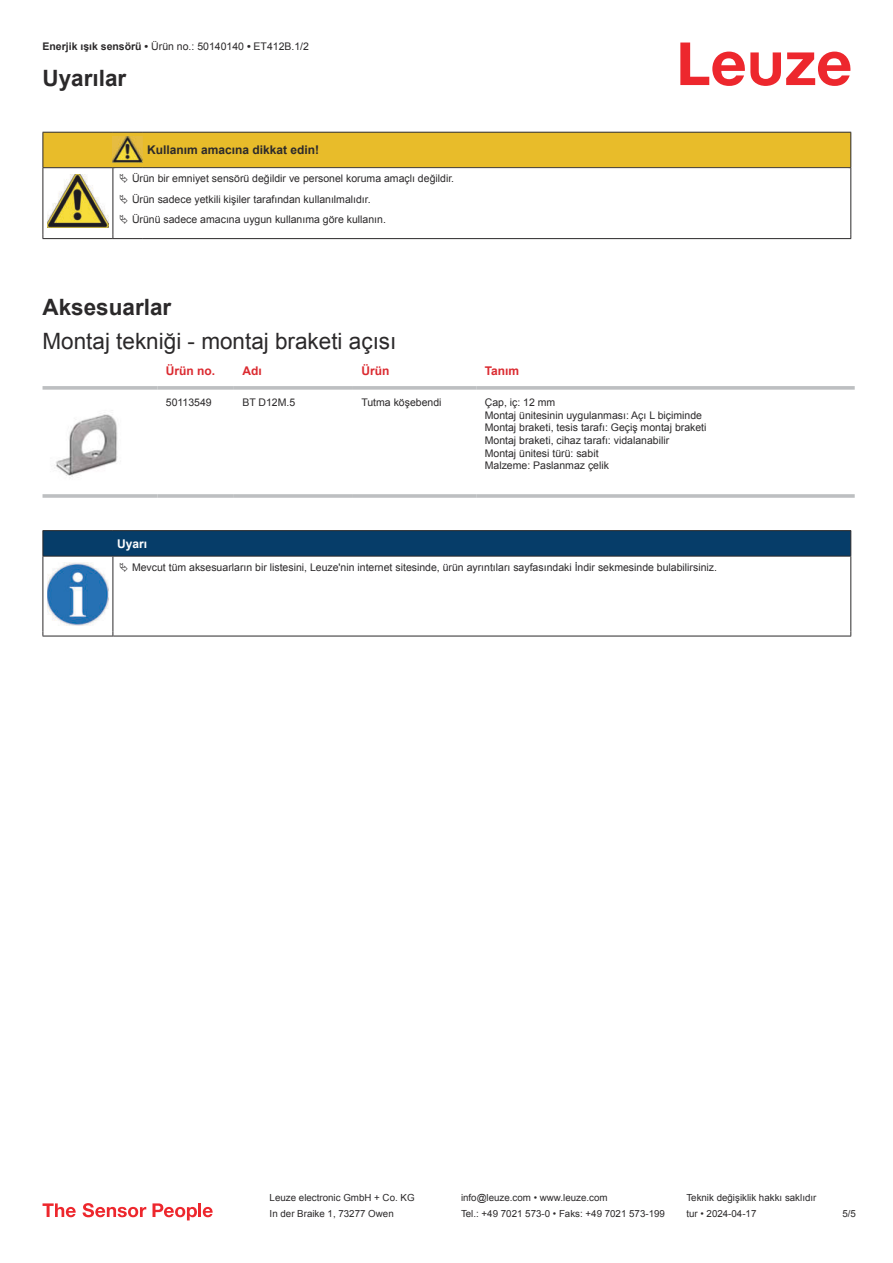
<style>
.page{position:relative;width:893px;height:1263px;background:#fff}
.page>*{position:absolute;margin:0;border:0;box-sizing:border-box;transform-origin:0 0}
.t1{font:22.5px "Arial";color:#2b292a}
.t2{font:700 22.5px "Arial";color:#2b292a}
.t3{font:700 12px "Arial";color:#2b292a}
.t4{font:700 12px "Arial";color:#db2a30}
.t5{font:700 12px "Arial";color:#fff}
.t6{font:10.5px/12.6px "Arial";color:#2b292a}
.t7{font:9.75px "Arial";color:#2b292a}
.s1{font-weight:700}
</style>
<div class="page">
<svg style="left:680px;top:43px;width:170px;height:43px"></svg>
<svg style="left:43px;top:386px;width:114px;height:4px"></svg>
<svg style="left:157px;top:386px;width:77px;height:4px"></svg>
<svg style="left:234px;top:386px;width:119px;height:4px"></svg>
<svg style="left:353px;top:386px;width:123px;height:4px"></svg>
<svg style="left:476px;top:386px;width:379px;height:4px;background:#c3c5c7"></svg>
<hr style="left:43px;top:494px;width:114px;height:4px;background:#bdbfc1">
<hr style="left:157px;top:494px;width:77px;height:4px;background:#c9cbcc">
<hr style="left:234px;top:494px;width:119px;height:4px;background:#c4c6c7">
<hr style="left:353px;top:494px;width:123px;height:4px;background:#bdbfc1">
<hr style="left:476px;top:494px;width:379px;height:4px;background:#c9cbcc">
<img style="left:54px;top:414px;width:64px;height:64px">
<svg style="left:44px;top:557px;width:806px;height:79px"></svg>
<hr style="left:43px;top:530px;width:70px;height:1px;background:#2b292a">
<hr style="left:43px;top:556px;width:70px;height:1px;background:#2b292a">
<hr style="left:113px;top:530px;width:738px;height:1px;background:#2b292a">
<svg style="left:43px;top:531px;width:808px;height:25px;background:#063c67"></svg>
<hr style="left:113px;top:556px;width:738px;height:1px;background:#2b292a">
<hr style="left:43px;top:556px;width:1px;height:75px;background:#2b292a">
<hr style="left:113px;top:556px;width:1px;height:75px;background:#2b292a">
<hr style="left:850px;top:556px;width:1px;height:75px;background:#2b292a">
<hr style="left:43px;top:636px;width:70px;height:1px;background:#2b292a">
<hr style="left:113px;top:636px;width:738px;height:1px;background:#2b292a">
<img style="left:47px;top:562px;width:61px;height:63px">
<div style="left:115px;top:557px;width:734px;height:20px;background:#fff"></div>
<svg style="left:43px;top:1203px;width:33px;height:14px"></svg>
<svg style="left:83px;top:1203px;width:63px;height:14px"></svg>
<svg style="left:153px;top:1203px;width:44px;height:17px"></svg>
<hr style="left:198px;top:1203px;width:3px;height:14px;background:#ed272d">
<svg style="left:203px;top:1207px;width:10px;height:10px"></svg>
<hr style="left:43px;top:238px;width:70px;height:1px;background:#2b292a">
<hr style="left:113px;top:238px;width:30px;height:1px;background:#2b292a">
<hr style="left:143px;top:238px;width:708px;height:1px;background:#2b292a">
<svg style="left:43px;top:132px;width:808px;height:106px"></svg>
<p class="t6" style="left:43px;top:41px;width:268px"><span class="s1">Enerjik ışık sensörü •</span> Ürün no.: 50140140 <span class="s1">•</span> ET412B.1/2</p>
<h1 class="t2" style="left:43px;top:63px;width:85px">Uyarılar</h1>
<p class="t3" style="left:147px;top:141px;width:174px">Kullanım amacına dikkat edin!</p>
<p class="t6" style="left:132px;top:169px;width:324px;line-height:20.2px">Ürün bir emniyet sensörü değildir ve personel koruma amaçlı değildir.<br>Ürün sadece yetkili kişiler tarafından kullanılmalıdır.<br>Ürünü sadece amacına uygun kullanıma göre kullanın.</p>
<h1 class="t2" style="left:43px;top:292px;width:130px">Aksesuarlar</h1>
<h1 class="t1" style="left:43px;top:326px;width:355px">Montaj tekniği - montaj braketi açısı</h1>
<p class="t4" style="left:166px;top:363px;width:51px">Ürün no.</p>
<p class="t4" style="left:242px;top:363px;width:21px">Adı</p>
<p class="t4" style="left:361px;top:363px;width:29px">Ürün</p>
<p class="t4" style="left:485px;top:363px;width:36px">Tanım</p>
<p class="t6" style="left:166px;top:396px;width:47px">50113549</p>
<p class="t6" style="left:242px;top:397px;width:54px">BT D12M.5</p>
<p class="t6" style="left:361px;top:396px;width:82px">Tutma köşebendi</p>
<p class="t6" style="left:485px;top:396px;width:223px">Çap, iç: 12 mm<br>Montaj ünitesinin uygulanması: Açı L biçiminde Montaj braketi, tesis tarafı: Geçiş montaj braketi Montaj braketi, cihaz tarafı: vidalanabilir<br>Montaj ünitesi türü: sabit<br>Malzeme: Paslanmaz çelik</p>
<p class="t5" style="left:117px;top:535px;width:32px">Uyarı</p>
<p class="t6" style="left:132px;top:561px;width:586px">Mevcut tüm aksesuarların bir listesini, Leuze'nin internet sitesinde, ürün ayrıntıları sayfasındaki İndir sekmesinde bulabilirsiniz.</p>
<p class="t7" style="left:270px;top:1191px;width:146px">Leuze electronic GmbH + Co. KG</p>
<p class="t7" style="left:461px;top:1191px;width:148px">info@leuze.com • www.leuze.com</p>
<p class="t7" style="left:686px;top:1191px;width:132px">Teknik değişiklik hakkı saklıdır</p>
<p class="t7" style="left:270px;top:1207px;width:126px">In der Braike 1, 73277 Owen</p>
<p class="t7" style="left:461px;top:1207px;width:205px">Tel.: +49 7021 573-0 • Faks: +49 7021 573-199</p>
<p class="t7" style="left:686px;top:1207px;width:72px">tur • 2024-04-17</p>
<p class="t7" style="left:842px;top:1210px;width:15px">5 /5</p>
</div>
